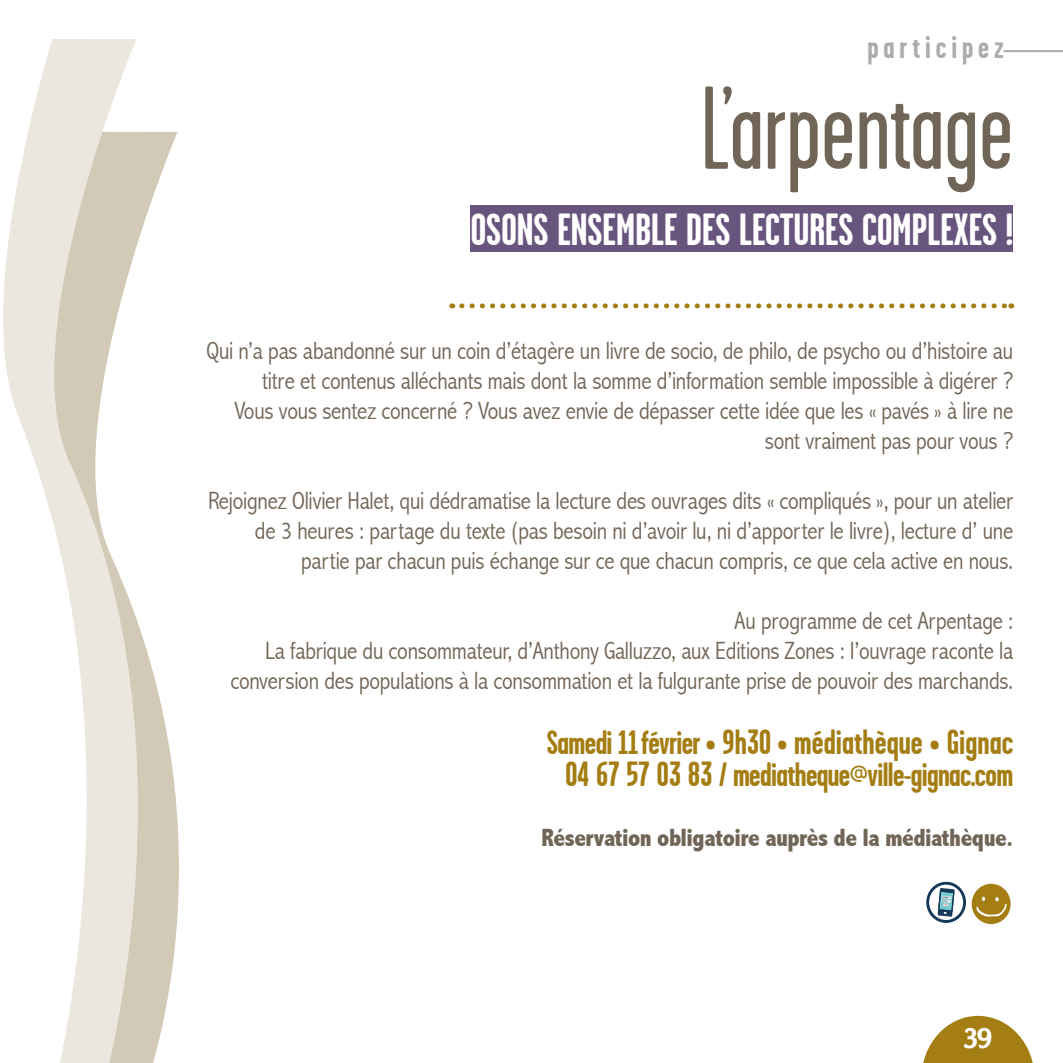
<style>
.page{position:relative;width:1063px;height:1063px;background:#fff}
.page>*{position:absolute;margin:0;border:0;box-sizing:border-box;transform-origin:0 0}
.t1{font:117.5px "Garage Gothic";color:#716557}
.t2{font:700 45px "Garage Gothic";letter-spacing:-.01em;color:#fff}
.t3{font:700 35px "Garage Gothic";color:#a47e13}
.t4{font:700 33.75px "Garage Gothic";letter-spacing:-.02em;color:#a47e13}
.t5{font:700 32.5px "Garage Gothic";letter-spacing:.15em;color:#abacb0}
.t6{font:30px "Oregon LDO Black";color:#fff}
.t7{font:300 condensed 25px/30px "Abadi";letter-spacing:-.01em;color:#716557;text-align:right}
.t8{font:800 condensed 25px "Abadi";letter-spacing:-.02em;color:#716557}
.s1{font-size:33.75px}
.s2{font-size:35px}
</style>
<div class="page">
<hr style="left:1004px;top:50px;width:59px;height:2px;background:#abacb0">
<svg style="left:923px;top:1016px;width:110px;height:47px"></svg>
<svg style="left:462px;top:303px;width:550px;height:5px"></svg>
<div style="left:471px;top:206px;width:542px;height:46px;background:#67557e"></div>
<svg style="left:152px;top:132px;width:27px;height:931px"></svg>
<svg style="left:30px;top:39px;width:122px;height:1024px"></svg>
<img style="left:3px;top:126px;width:27px;height:320px">
<div style="left:972px;top:884px;width:39px;height:40px;background:#a47e13;border-radius:50%"></div>
<svg style="left:975px;top:896px;width:32px;height:21px"></svg>
<div style="left:926px;top:882px;width:40px;height:41px;border:3px solid #16395b;border-radius:50%"></div>
<svg style="left:938px;top:888px;width:17px;height:29px"></svg>
<h3 class="t5" style="left:867px;top:29px;width:138px">participez</h3>
<h1 class="t1" style="left:701px;top:68px;width:314px">L’arpentage</h1>
<h2 class="t2" style="left:471px;top:205px;width:544px">OSONS ENSEMBLE DES LECTURES COMPLEXES !</h2>
<p class="t7" style="left:207px;top:335px;width:808px">Qui n’a pas abandonné sur un coin d’étagère un livre de socio, de philo, de psycho ou d’histoire au titre et contenus alléchants mais dont la somme d’information semble impossible à digérer ?<br>Vous vous sentez concerné ? Vous avez envie de dépasser cette idée que les « pavés » à lire ne sont vraiment pas pour vous ?</p>
<p class="t7" style="left:208px;top:485px;width:807px">Rejoignez Olivier Halet, qui dédramatise la lecture des ouvrages dits « compliqués », pour un atelier de 3 heures : partage du texte (pas besoin ni d’avoir lu, ni d’apporter le livre), lecture d’ une partie par chacun puis échange sur ce que chacun compris, ce que cela active en nous.</p>
<p class="t7" style="left:230px;top:605px;width:784px">Au programme de cet Arpentage :<br>La fabrique du consommateur, d’Anthony Galluzzo, aux Editions Zones : l’ouvrage raconte la conversion des populations à la consommation et la fulgurante prise de pouvoir des marchands.</p>
<h3 class="t3" style="left:547px;top:723px;width:468px"><span class="s1">Samedi 11février</span> • 9h30 • médiathèque • Gignac</h3>
<h3 class="t4" style="left:565px;top:757px;width:450px"><span class="s2">04 67 57 03 83</span> / mediatheque@ville-gignac.com</h3>
<p class="t8" style="left:541px;top:823px;width:473px">Réservation obligatoire auprès de la médiathèque.</p>
<p class="t6" style="left:964px;top:1021px;width:30px">39</p>
</div>
